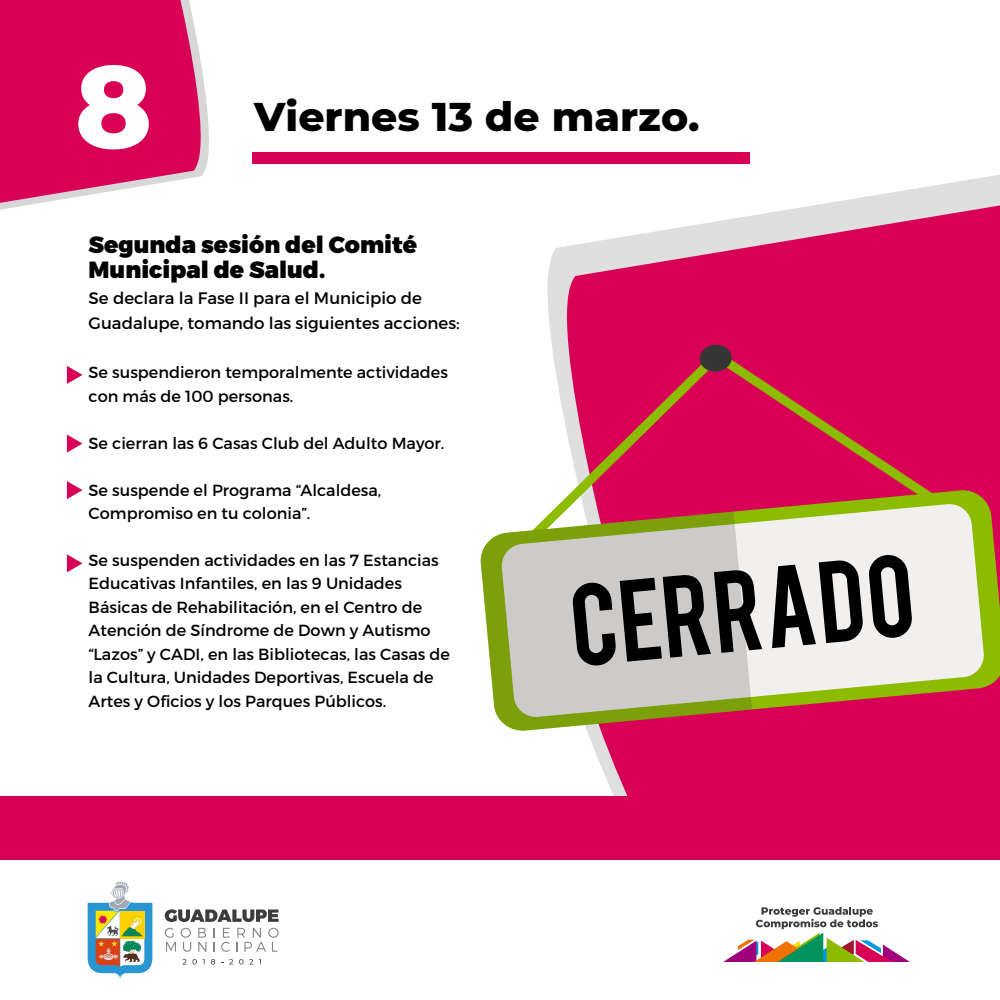
<style>
.page{position:relative;width:1000px;height:1000px;background:#fff}
.page>*{position:absolute;margin:0;border:0;box-sizing:border-box;transform-origin:0 0}
.t1{font:800 116px "Montserrat";color:#fff}
.t2{font:91px "Bebas";color:#000}
.t3{font:800 40.88px "Montserrat";color:#000}
.t4{font:900 23.38px/25.6px "Montserrat";color:#000}
.t5{font:16.62px/25.6px "Montserrat";color:#000}
.t6{font:16.12px/23.4px "Montserrat";color:#000}
</style>
<div class="page">
<svg style="left:824px;top:174px;width:176px;height:30px"></svg>
<svg style="left:540px;top:204px;width:460px;height:593px;background:#dd3879"></svg>
<div style="left:252px;top:153px;width:498px;height:11px;background:#d80056"></div>
<div style="left:0;top:797px;width:1000px;height:63px;background:#d80056"></div>
<svg style="left:0;top:65px;width:209px;height:145px"></svg>
<svg style="left:0;top:0;width:201px;height:206px;background:#da1d69"></svg>
<svg style="left:165px;top:909px;width:114px;height:13px"></svg>
<svg style="left:165px;top:928px;width:26px;height:24px"></svg>
<svg style="left:198px;top:928px;width:8px;height:24px"></svg>
<svg style="left:214px;top:928px;width:1px;height:24px"></svg>
<svg style="left:221px;top:928px;width:9px;height:24px"></svg>
<svg style="left:236px;top:928px;width:43px;height:24px"></svg>
<svg style="left:183px;top:959px;width:14px;height:6px"></svg>
<svg style="left:211px;top:959px;width:4px;height:6px"></svg>
<svg style="left:229px;top:959px;width:4px;height:5px"></svg>
<svg style="left:239px;top:959px;width:4px;height:6px"></svg>
<svg style="left:249px;top:959px;width:4px;height:5px"></svg>
<svg style="left:88px;top:882px;width:64px;height:97px"></svg>
<svg style="left:723px;top:907px;width:187px;height:55px"></svg>
<svg style="left:67px;top:366px;width:16px;height:18px"></svg>
<svg style="left:67px;top:435px;width:16px;height:18px"></svg>
<svg style="left:67px;top:554px;width:16px;height:18px"></svg>
<svg style="left:67px;top:481px;width:16px;height:18px"></svg>
<svg style="left:480px;top:489px;width:520px;height:243px;fill:#d80056"></svg>
<svg style="left:501px;top:503px;width:484px;height:215px;background:#e5d1c6"></svg>
<svg style="left:527px;top:351px;width:410px;height:190px;background:#d63f6c"></svg>
<svg style="left:699px;top:344px;width:33px;height:28px"></svg>
<svg style="left:481px;top:512px;width:271px;height:219px;background:#c3bda6"></svg>
<h1 class="t1" style="left:75px;top:22px;width:79px">8</h1>
<h3 class="t3" style="left:254px;top:86px;width:447px">Viernes 13 de marzo.</h3>
<h3 class="t4" style="left:89px;top:232px;width:330px">Segunda sesión del Comité<br>Municipal de Salud.</h3>
<p class="t5" style="left:89px;top:285px;width:373px">Se declara la Fase II para el Municipio de<br>Guadalupe, tomando las siguientes acciones:</p>
<p class="t6" style="left:89px;top:361px;width:361px">Se suspendieron temporalmente actividades con más de 100 personas.</p>
<p class="t6" style="left:89px;top:431px;width:357px">Se cierran las 6 Casas Club del Adulto Mayor.</p>
<p class="t6" style="left:89px;top:478px;width:294px">Se suspende el Programa “Alcaldesa,<br>Compromiso en tu colonia”.</p>
<p class="t6" style="left:89px;top:548px;width:363px">Se suspenden actividades en las 7 Estancias Educativas Infantiles, en las 9 Unidades Básicas de Rehabilitación, en el Centro de Atención de Síndrome de Down y Autismo “Lazos” y CADI, en las Bibliotecas, las Casas de la Cultura, Unidades Deportivas, Escuela de Artes y Oficios y los Parques Públicos.</p>
<h2 class="t2" style="left:565px;top:559px;width:346px;rotate:-5deg">CERRADO</h2>
</div>
